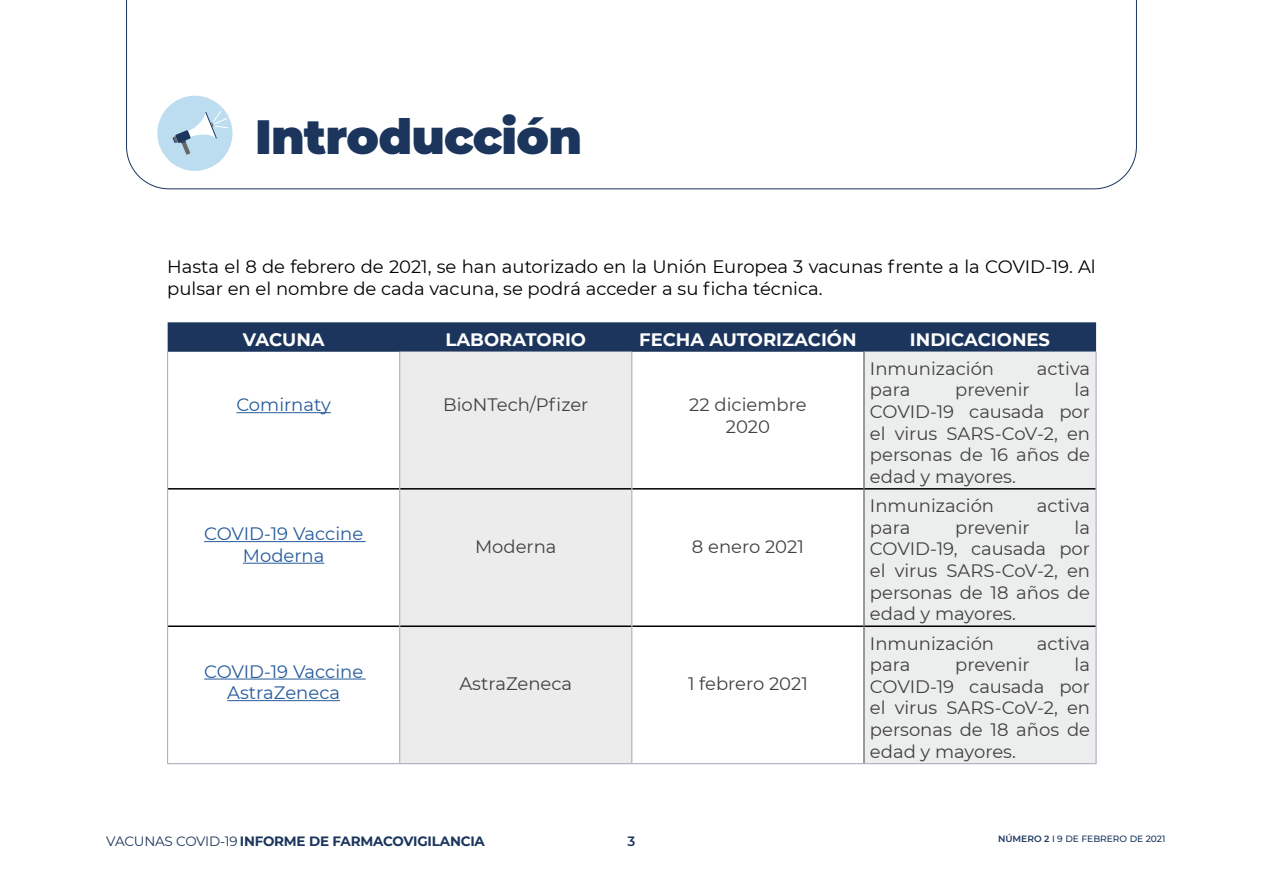
<style>
.page{position:relative;width:1263px;height:893px;background:#fff}
.page>*{position:absolute;margin:0;border:0;box-sizing:border-box;transform-origin:0 0}
.t1{font:900 48px "Montserrat";letter-spacing:-.015em;color:#1b355d}
.Body_Text{font:18px/21.6px "Montserrat";color:#414042;text-align:justify}
.t2{font:18px/22.5px "Montserrat";color:#000}
.t3{font:18px/21.6px "Montserrat";color:#275b9b;text-align:center}
.t4{font:700 18px "Montserrat";color:#fff}
.t5{font:700 13.5px "Montserrat";letter-spacing:-.015em;color:#1b355d}
.t6{font:600 13.5px "Montserrat";color:#1b355d}
.t7{font:500 9.15px "Montserrat";color:#1b355d}
.s1{font-weight:400}
.s2{font-weight:600}
</style>
<div class="page">
<svg style="left:126px;top:0;width:1011px;height:189px"></svg>
<div style="left:157px;top:96px;width:75px;height:75px;background:#bcddef;border-radius:50%"></div>
<svg style="left:173px;top:111px;width:55px;height:44px"></svg>
<div style="left:168px;top:322px;width:928px;height:30px;background:#1b355d"></div>
<div style="left:400px;top:352px;width:231px;height:411px;background:#ececec"></div>
<div style="left:865px;top:352px;width:231px;height:411px;background:#eceeed"></div>
<hr style="left:168px;top:488px;width:231px;height:2px;background:#000">
<hr style="left:400px;top:488px;width:231px;height:2px;background:#000">
<hr style="left:632px;top:488px;width:232px;height:2px;background:#000">
<hr style="left:864px;top:488px;width:232px;height:2px;background:#000">
<hr style="left:168px;top:625px;width:231px;height:2px;background:#000">
<hr style="left:400px;top:625px;width:231px;height:2px;background:#000">
<hr style="left:632px;top:625px;width:232px;height:2px;background:#000">
<hr style="left:864px;top:625px;width:232px;height:2px;background:#000">
<hr style="left:399px;top:352px;width:1px;height:137px;background:#a4a4b9">
<hr style="left:631px;top:352px;width:1px;height:137px;background:#a4a4b9">
<hr style="left:399px;top:489px;width:1px;height:137px;background:#a4a4b9">
<hr style="left:631px;top:489px;width:1px;height:137px;background:#a4a4b9">
<hr style="left:399px;top:626px;width:1px;height:137px;background:#a4a4b9">
<hr style="left:631px;top:626px;width:1px;height:137px;background:#a4a4b9">
<hr style="left:864px;top:352px;width:1px;height:137px;background:#414042">
<hr style="left:864px;top:489px;width:1px;height:137px;background:#414042">
<hr style="left:864px;top:626px;width:1px;height:137px;background:#414042">
<hr style="left:167px;top:352px;width:1px;height:137px;background:#a4a4b9">
<hr style="left:1096px;top:352px;width:1px;height:137px;background:#a4a4b9">
<hr style="left:167px;top:489px;width:1px;height:137px;background:#a4a4b9">
<hr style="left:1096px;top:489px;width:1px;height:137px;background:#a4a4b9">
<hr style="left:167px;top:626px;width:1px;height:137px;background:#a4a4b9">
<hr style="left:1096px;top:626px;width:1px;height:137px;background:#a4a4b9">
<hr style="left:167px;top:763px;width:233px;height:1px;background:#a4a4b9">
<hr style="left:400px;top:763px;width:232px;height:1px;background:#a4a4b9">
<hr style="left:632px;top:763px;width:232px;height:1px;background:#a4a4b9">
<hr style="left:864px;top:763px;width:232px;height:1px;background:#a4a4b9">
<hr style="left:236px;top:412px;width:95px;height:1px;background:#275b9b">
<hr style="left:204px;top:541px;width:162px;height:1px;background:#275b9b">
<hr style="left:243px;top:563px;width:81px;height:1px;background:#275b9b">
<hr style="left:204px;top:679px;width:162px;height:1px;background:#275b9b">
<hr style="left:227px;top:700px;width:113px;height:1px;background:#275b9b">
<p class="t1" style="left:255px;top:101px;width:328px">Introducción</p>
<p class="t2" style="left:167px;top:254px;width:930px">Hasta el 8 de febrero de 2021, se han autorizado en la Unión Europea 3 vacunas frente a la COVID-19. Al pulsar en el nombre de cada vacuna, se podrá acceder a su ficha técnica.</p>
<p class="t4" style="left:243px;top:326px;width:83px">VACUNA</p>
<p class="t4" style="left:445px;top:326px;width:142px">LABORATORIO</p>
<p class="t4" style="left:639px;top:326px;width:219px">FECHA AUTORIZACIÓN</p>
<p class="t4" style="left:910px;top:326px;width:142px">INDICACIONES</p>
<p class="t3" style="left:236px;top:393px;width:96px">Comirnaty</p>
<p class="Body_Text" style="left:443px;top:393px;width:147px">BioNTech/Pfizer</p>
<p class="Body_Text" style="left:689px;top:393px;width:119px;text-align:center">22 diciembre<br>2020</p>
<p class="t3" style="left:204px;top:522px;width:161px">COVID-19 Vaccine<br>Moderna</p>
<p class="t3" style="left:204px;top:660px;width:161px">COVID-19 Vaccine<br>AstraZeneca</p>
<p class="Body_Text" style="left:475px;top:535px;width:83px">Moderna</p>
<p class="Body_Text" style="left:692px;top:535px;width:113px">8 enero 2021</p>
<p class="Body_Text" style="left:459px;top:673px;width:114px">AstraZeneca</p>
<p class="Body_Text" style="left:688px;top:673px;width:121px">1 febrero 2021</p>
<p class="Body_Text" style="left:870px;top:357px;width:126px">Inmunización</p>
<p class="Body_Text" style="left:1037px;top:357px;width:55px">activa</p>
<p class="Body_Text" style="left:870px;top:379px;width:42px">para</p>
<p class="Body_Text" style="left:955px;top:379px;width:76px">prevenir</p>
<p class="Body_Text" style="left:870px;top:379px;width:222px;text-indent:205px">la COVID-19 causada por el virus SARS-CoV-2, en personas de 16 años de edad y mayores.</p>
<p class="Body_Text" style="left:870px;top:494px;width:126px">Inmunización</p>
<p class="Body_Text" style="left:1037px;top:494px;width:55px">activa</p>
<p class="Body_Text" style="left:870px;top:516px;width:42px">para</p>
<p class="Body_Text" style="left:955px;top:516px;width:76px">prevenir</p>
<p class="Body_Text" style="left:870px;top:516px;width:222px;text-indent:205px">la COVID-19, causada por el virus SARS-CoV-2, en personas de 18 años de edad y mayores.</p>
<p class="Body_Text" style="left:870px;top:632px;width:126px">Inmunización</p>
<p class="Body_Text" style="left:1037px;top:632px;width:55px">activa</p>
<p class="Body_Text" style="left:870px;top:653px;width:42px">para</p>
<p class="Body_Text" style="left:955px;top:653px;width:76px">prevenir</p>
<p class="Body_Text" style="left:870px;top:653px;width:222px;text-indent:205px">la COVID-19 causada por el virus SARS-CoV-2, en personas de 18 años de edad y mayores.</p>
<p class="t5" style="left:106px;top:831px;width:380px"><span class="s1">VACUNAS COVID-19</span> INFORME DE FARMACOVIGILANCIA</p>
<p class="t6" style="left:627px;top:831px;width:9px">3</p>
<p class="t7" style="left:998px;top:832px;width:169px"><span class="s2">NÚMERO 2</span> I 9 DE FEBRERO DE 2021</p>
</div>
